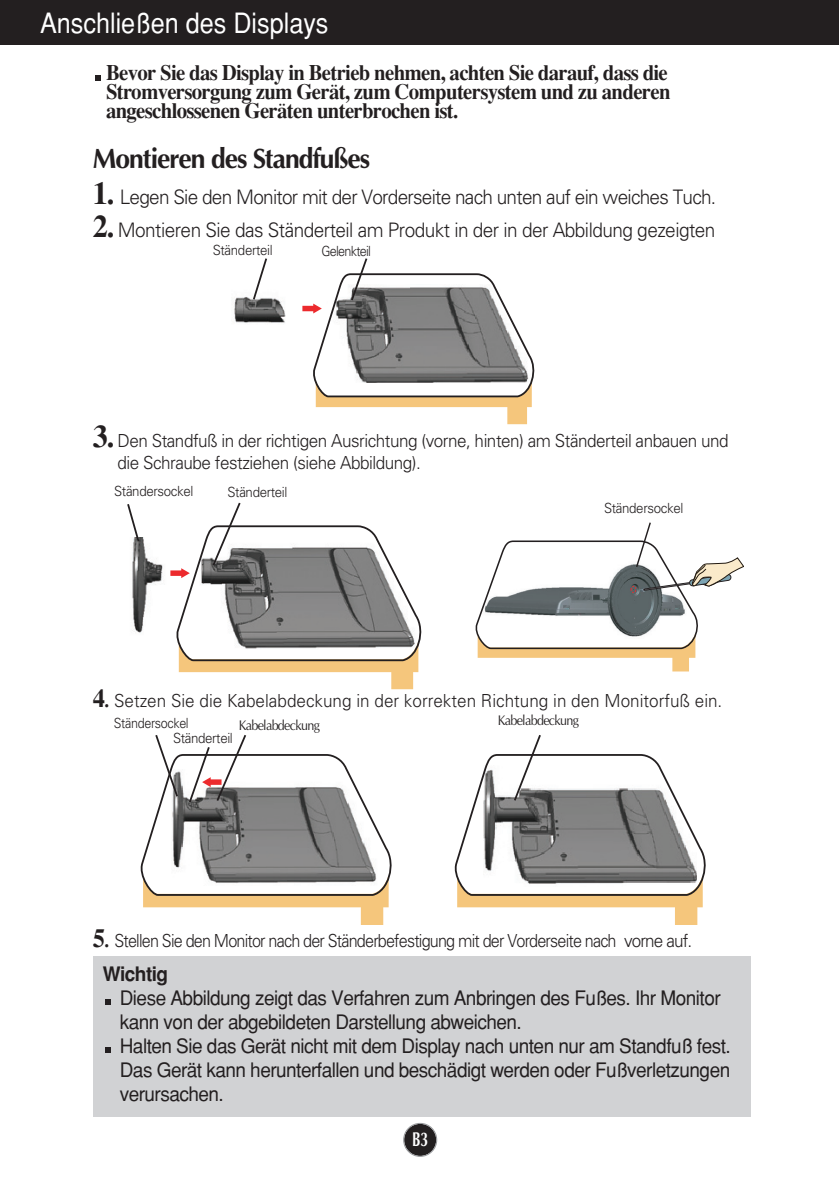
<style>
.page{position:relative;width:839px;height:1189px;background:#fff}
.page>*{position:absolute;margin:0;border:0;box-sizing:border-box;transform-origin:0 0}
.t1{font:28px "Helvetica";color:#fff;scale:.9 1}
.t2{font:700 28px "Optima";letter-spacing:-.04em;color:#231f20;scale:.95 1}
.t3{font:700 22px/19px "Times";letter-spacing:-.035em;color:#231f20;scale:.95 1}
.t4{font:20px/24px "Helvetica";letter-spacing:-.03em;color:#231f20;scale:.95 1}
.t5{font:300 20px "Univers";letter-spacing:-.03em;color:#231f20;scale:.95 1}
.t6{font:700 20px "Helvetica";letter-spacing:-.025em;color:#231f20;scale:.95 1}
.t7{font:700 20px "Optima";color:#fff;scale:.7 1}
.t8{font:300 18px/22px "Univers";letter-spacing:-.03em;color:#231f20;scale:.95 1}
.t9{font:300 18px "Univers";letter-spacing:-.05em;color:#231f20;scale:.9 1}
.t10{font:300 18px "Univers";color:#231f20;scale:.95 1}
.t11{font:300 14px "Univers";letter-spacing:-.025em;color:#231f20;scale:.95 1}
.t12{font:14px "Optima";letter-spacing:-.055em;color:#231f20;scale:.9 1}
.t13{font:300 14px "Univers";letter-spacing:-.025em;color:#231f20;scale:.9 1}
.t14{font:300 14px "Univers";letter-spacing:-.055em;color:#231f20;scale:.9 1}
.s1{font-family:"Times";font-weight:700;font-size:32px}
.s2{font-family:"Times";font-weight:700;font-size:26px}
.s3{font-family:"Times";font-weight:700;font-size:20px}
</style>
<div class="page">
<img style="left:132px;top:538px;width:31px;height:95px">
<div style="left:170px;top:570px;width:12px;height:6px;background:#ec2a2d"></div>
<svg style="left:174px;top:502px;width:248px;height:187px"></svg>
<svg style="left:127px;top:504px;width:14px;height:39px"></svg>
<svg style="left:140px;top:735px;width:566px;height:189px"></svg>
<div style="left:210px;top:779px;width:11px;height:6px;background:#ec2a2d"></div>
<img style="left:234px;top:297px;width:17px;height:26px">
<svg style="left:251px;top:258px;width:284px;height:166px"></svg>
<svg style="left:475px;top:522px;width:269px;height:149px"></svg>
<div style="left:404px;top:1124px;width:32px;height:32px;background:#231f20;border-radius:50%"></div>
<div style="left:403px;top:1123px;width:34px;height:34px;border:1px solid #939598;border-radius:50%"></div>
<div style="left:0;top:0;width:839px;height:45px;background:#231f20"></div>
<svg style="left:95px;top:75px;width:5px;height:5px"></svg>
<div style="left:93px;top:956px;width:657px;height:161px;background:#d1d2d4"></div>
<svg style="left:105px;top:1047px;width:5px;height:6px"></svg>
<svg style="left:105px;top:999px;width:5px;height:6px"></svg>
<h1 class="t1" style="left:40px;top:13px;width:322px">Anschließen des Displays</h1>
<p class="t3" style="left:106px;top:65px;width:596px">Bevor Sie das Display in Betrieb nehmen, achten Sie darauf, dass die<br>Stromversorgung zum Gerät, zum Computersystem und zu anderen angeschlossenen Geräten unterbrochen ist.</p>
<h1 class="t2" style="left:93px;top:147px;width:293px">Montieren des Standfußes</h1>
<p class="t5" style="left:93px;top:189px;width:658px"><span class="s1">1.</span> Legen Sie den Monitor mit der Vorderseite nach unten auf ein weiches Tuch.</p>
<p class="t5" style="left:93px;top:223px;width:657px"><span class="s1">2.</span> Montieren Sie das Ständerteil am Produkt in der in der Abbildung gezeigten</p>
<p class="t11" style="left:213px;top:245px;width:65px">Ständerteil</p>
<p class="t14" style="left:321px;top:245px;width:57px">Gelenkteil</p>
<p class="t8" style="left:117px;top:431px;width:645px;text-indent:-25px"><span class="s1">3.</span> Den Standfuß in der richtigen Ausrichtung (vorne, hinten) am Ständerteil anbauen und die Schraube festziehen (siehe Abbildung).</p>
<p class="t11" style="left:114px;top:486px;width:85px">Ständersockel</p>
<p class="t11" style="left:227px;top:487px;width:65px">Ständerteil</p>
<p class="t11" style="left:604px;top:503px;width:85px">Ständersockel</p>
<p class="t10" style="left:93px;top:694px;width:664px"><span class="s2">4</span><span class="s3">.</span> Setzen Sie die Kabelabdeckung in der korrekten Richtung in den Monitorfuß ein.</p>
<p class="t11" style="left:173px;top:733px;width:65px">Ständerteil</p>
<p class="t13" style="left:114px;top:717px;width:85px">Ständersockel</p>
<p class="t12" style="left:239px;top:719px;width:92px">Kabelabdeckung</p>
<p class="t12" style="left:498px;top:714px;width:92px">Kabelabdeckung</p>
<p class="t9" style="left:93px;top:934px;width:667px"><span class="s2">5</span><span class="s3">.</span> Stellen Sie den Monitor nach der Ständerbefestigung mit der Vorderseite nach vorne auf.</p>
<p class="t6" style="left:103px;top:967px;width:70px">Wichtig</p>
<p class="t4" style="left:120px;top:988px;width:644px">Diese Abbildung zeigt das Verfahren zum Anbringen des Fußes. Ihr Monitor kann von der abgebildeten Darstellung abweichen.<br>Halten Sie das Gerät nicht mit dem Display nach unten nur am Standfuß fest.<br>Das Gerät kann herunterfallen und beschädigt werden oder Fußverletzungen verursachen.</p>
<p class="t7" style="left:412px;top:1131px;width:24px">B3</p>
</div>
